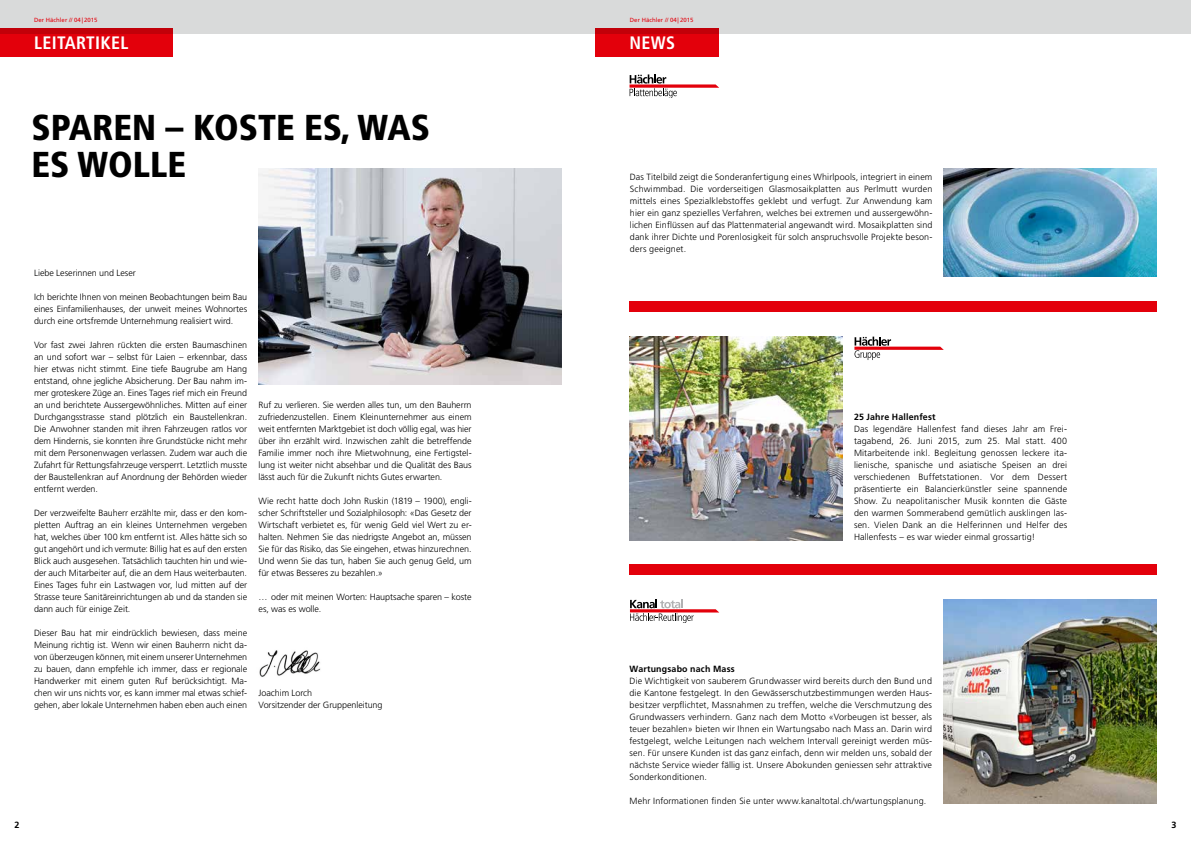
<style>
.page{position:relative;width:1191px;height:842px;background:#fff}
.page>*{position:absolute;margin:0;border:0;box-sizing:border-box;transform-origin:0 0}
.t1{font:900 condensed 36px/37px "Frutiger LT Std";color:#000}
.t2{font:700 condensed 18px "Frutiger LT Std";letter-spacing:.02em;color:#fff}
.t3{font:300 9px/12px "Frutiger LT Std";letter-spacing:-.005em;color:#000;text-align:justify}
.t4{font:700 9px "Frutiger LT Std";letter-spacing:.02em;color:#000}
.t5{font:6px "Frutiger LT Std";letter-spacing:.005em;color:#e3000b}
</style>
<div class="page">
<div style="left:0;top:0;width:1191px;height:34px;background:#d9dada"></div>
<svg style="left:595px;top:28px;width:124px;height:29px;background:#db000a"></svg>
<svg style="left:0;top:28px;width:173px;height:29px;background:#db000a"></svg>
<svg style="left:630px;top:599px;width:89px;height:24px"></svg>
<svg style="left:629px;top:74px;width:90px;height:24px"></svg>
<img style="left:259px;top:650px;width:62px;height:27px">
<img style="left:258px;top:168px;width:303px;height:216px">
<div style="left:629px;top:564px;width:528px;height:11px;background:#e3000b"></div>
<div style="left:629px;top:301px;width:528px;height:11px;background:#e3000b"></div>
<img style="left:943px;top:599px;width:214px;height:204px">
<img style="left:943px;top:168px;width:214px;height:108px">
<img style="left:629px;top:336px;width:213px;height:204px">
<svg style="left:854px;top:337px;width:89px;height:23px"></svg>
<p class="t5" style="left:34px;top:17px;width:65px">Der Hächler // 04| 2015</p>
<p class="t5" style="left:630px;top:17px;width:65px">Der Hächler // 04| 2015</p>
<h2 class="t2" style="left:34px;top:32px;width:96px">LEITARTIKEL</h2>
<h2 class="t2" style="left:629px;top:32px;width:47px">NEWS</h2>
<h1 class="t1" style="left:31px;top:109px;width:400px">SPAREN – KOSTE ES, WAS<br>ES WOLLE</h1>
<p class="t3" style="left:34px;top:267px;width:103px">Liebe Leserinnen und Leser</p>
<p class="t3" style="left:34px;top:291px;width:215px">Ich berichte Ihnen von meinen Beobachtungen beim Bau eines Einfamilienhauses, der unweit meines Wohnortes durch eine ortsfremde Unternehmung realisiert wird.</p>
<p class="t3" style="left:34px;top:339px;width:215px">Vor fast zwei Jahren rückten die ersten Baumaschinen an und sofort war – selbst für Laien – erkennbar, dass hier etwas nicht stimmt. Eine tiefe Baugrube am Hang entstand, ohne jegliche Absicherung. Der Bau nahm im&shy;mer groteskere Züge an. Eines Tages rief mich ein Freund an und berichtete Aussergewöhnliches. Mitten auf einer Durchgangsstrasse stand plötzlich ein Baustellenkran.<br>Die Anwohner standen mit ihren Fahrzeugen ratlos vor dem Hindernis, sie konnten ihre Grundstücke nicht mehr mit dem Personenwagen verlassen. Zudem war auch die Zufahrt für Rettungsfahrzeuge versperrt. Letztlich musste der Baustellenkran auf Anordnung der Behörden wieder entfernt werden.</p>
<p class="t3" style="left:34px;top:507px;width:215px">Der verzweifelte Bauherr erzählte mir, dass er den kom&shy;pletten Auftrag an ein kleines Unternehmen vergeben hat, welches über 100 km entfernt ist. Alles hätte sich so gut angehört und ich vermute: Billig hat es auf den ersten Blick auch ausgesehen. Tatsächlich tauchten hin und wie&shy;der auch Mitarbeiter auf, die an dem Haus weiterbauten.<br>Eines Tages fuhr ein Lastwagen vor, lud mitten auf der Strasse teure Sanitäreinrichtungen ab und da standen sie dann auch für einige Zeit.</p>
<p class="t3" style="left:34px;top:627px;width:215px">Dieser Bau hat mir eindrücklich bewiesen, dass meine Meinung richtig ist. Wenn wir einen Bauherrn nicht da&shy;von überzeugen können, mit einem unserer Unternehmen zu bauen, dann empfehle ich immer, dass er regionale Handwerker mit einem guten Ruf berücksichtigt. Ma&shy;chen wir uns nichts vor, es kann immer mal etwas schief&shy;gehen, aber lokale Unternehmen haben eben auch einen</p>
<p class="t3" style="left:258px;top:399px;width:215px">Ruf zu verlieren. Sie werden alles tun, um den Bauherrn zufriedenzustellen. Einem Kleinunternehmer aus einem weit entfernten Marktgebiet ist doch völlig egal, was hier über ihn erzählt wird. Inzwischen zahlt die betreffende Familie immer noch ihre Mietwohnung, eine Fertigstel&shy;lung ist weiter nicht absehbar und die Qualität des Baus lässt auch für die Zukunft nichts Gutes erwarten.</p>
<p class="t3" style="left:258px;top:495px;width:215px">Wie recht hatte doch John Ruskin (1819 – 1900), engli&shy;scher Schriftsteller und Sozialphilosoph: «Das Gesetz der Wirtschaft verbietet es, für wenig Geld viel Wert zu er&shy;halten. Nehmen Sie das niedrigste Angebot an, müssen Sie für das Risiko, das Sie eingehen, etwas hinzurechnen.<br>Und wenn Sie das tun, haben Sie auch genug Geld, um für etwas Besseres zu bezahlen.»</p>
<p class="t3" style="left:258px;top:591px;width:215px">… oder mit meinen Worten: Hauptsache sparen – koste es, was es wolle.</p>
<p class="t3" style="left:258px;top:687px;width:126px">Joachim Lorch<br>Vorsitzender der Gruppenleitung</p>
<p class="t3" style="left:630px;top:171px;width:304px">Das Titelbild zeigt die Sonderanfertigung eines Whirlpools, integriert in einem Schwimmbad. Die vorderseitigen Glasmosaikplatten aus Perlmutt wurden mittels eines Spezialklebstoffes geklebt und verfugt. Zur Anwendung kam hier ein ganz spezielles Verfahren, welches bei extremen und aussergewöhn&shy;lichen Einflüssen auf das Plattenmaterial angewandt wird. Mosaikplatten sind dank ihrer Dichte und Porenlosigkeit für solch anspruchsvolle Projekte beson&shy;ders geeignet.</p>
<p class="t4" style="left:854px;top:412px;width:83px">25 Jahre Hallenfest</p>
<p class="t3" style="left:854px;top:423px;width:215px">Das legendäre Hallenfest fand dieses Jahr am Frei&shy;tagabend, 26. Juni 2015, zum 25. Mal statt. 400<br>Mitarbeitende inkl. Begleitung genossen leckere ita&shy;lienische, spanische und asiatische Speisen an drei verschiedenen Buffetstationen. Vor dem Dessert präsentierte ein Balancierkünstler seine spannende Show. Zu neapolitanischer Musik konnten die Gäste den warmen Sommerabend gemütlich ausklingen las&shy;sen. Vielen Dank an die Helferinnen und Helfer des Hallenfests – es war wieder einmal grossartig!</p>
<p class="t4" style="left:629px;top:664px;width:107px">Wartungsabo nach Mass</p>
<p class="t3" style="left:629px;top:675px;width:304px">Die Wichtigkeit von sauberem Grundwasser wird bereits durch den Bund und die Kantone festgelegt. In den Gewässerschutzbestimmungen werden Haus&shy;besitzer verpflichtet, Massnahmen zu treffen, welche die Verschmutzung des Grundwassers verhindern. Ganz nach dem Motto «Vorbeugen ist besser, als teuer bezahlen» bieten wir Ihnen ein Wartungsabo nach Mass an. Darin wird festgelegt, welche Leitungen nach welchem Intervall gereinigt werden müs&shy;sen. Für unsere Kunden ist das ganz einfach, denn wir melden uns, sobald der nächste Service wieder fällig ist. Unsere Abokunden geniessen sehr attraktive Sonderkonditionen.</p>
<p class="t3" style="left:629px;top:795px;width:298px">Mehr Informationen finden Sie unter www.kanaltotal.ch/wartungsplanung.</p>
<p class="t4" style="left:15px;top:819px;width:7px">2</p>
<p class="t4" style="left:1171px;top:819px;width:7px">3</p>
</div>
